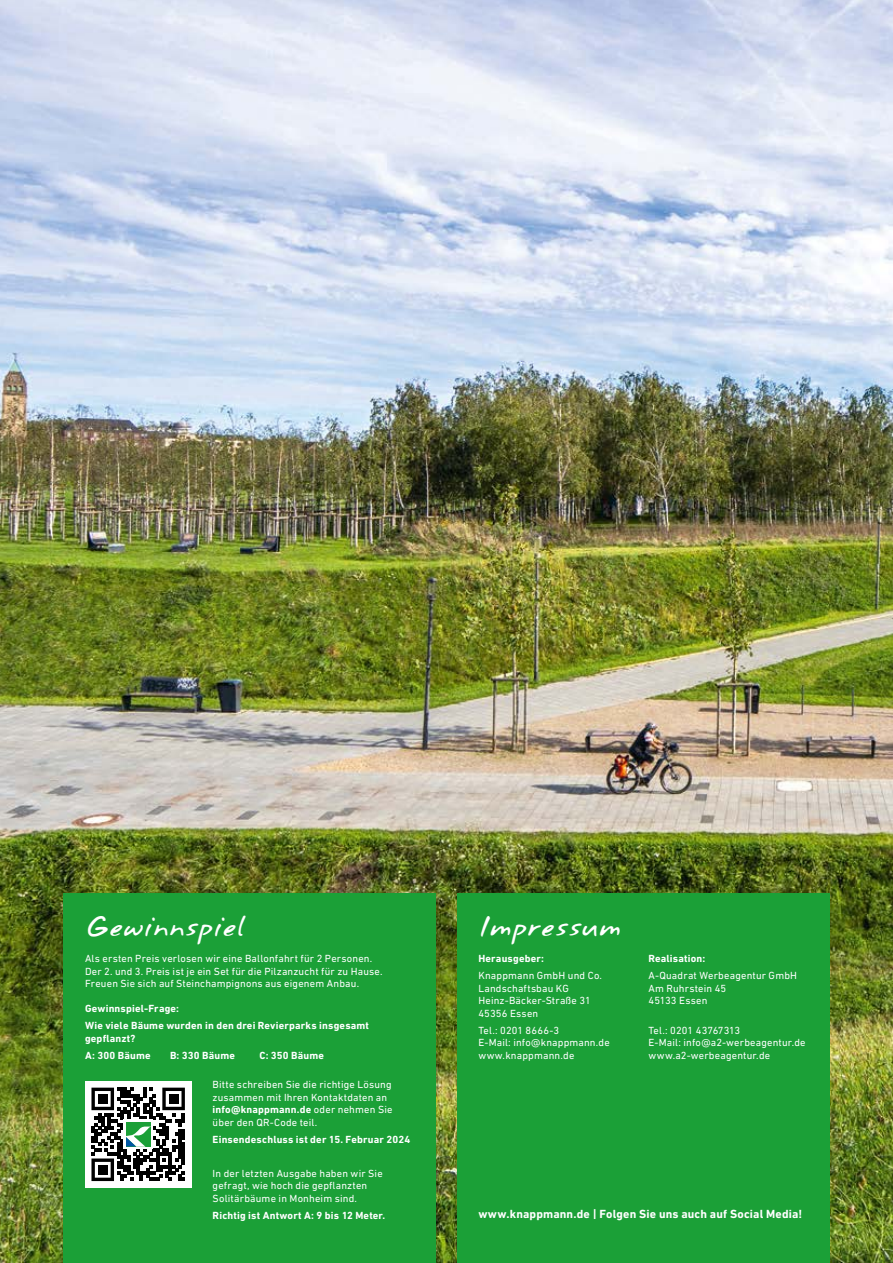
<style>
.page{position:relative;width:893px;height:1263px;background:#fff}
.page>*{position:absolute;margin:0;border:0;box-sizing:border-box;transform-origin:0 0}
.t1{font:24px "Annifont";letter-spacing:-.015em;color:#fff}
.t2{font:24px "Annifont";letter-spacing:-.035em;color:#fff}
.t3{font:700 12px "DIN Next LT Pro";letter-spacing:.01em;color:#fff}
.t4{font:10.5px/12.6px "DIN Next LT Pro";letter-spacing:.015em;color:#fff}
.t5{font:700 10.5px/16.8px "DIN Next LT Pro";letter-spacing:.02em;color:#fff}
.t6{font:10.5px "DIN Next LT Pro";letter-spacing:-.005em;color:#fff}
.s1{font-weight:700}
</style>
<div class="page">
<img style="left:0;top:0;width:893px;height:1263px">
<div style="left:64px;top:893px;width:372px;height:370px;background:#1ba037"></div>
<div style="left:457px;top:893px;width:372px;height:370px;background:#1ba037"></div>
<div style="left:85px;top:1081px;width:106px;height:106px;background:#fff"></div>
<svg style="left:91px;top:1088px;width:94px;height:93px"></svg>
<h1 class="t1" style="left:85px;top:906px;width:163px">Gewinnspiel</h1>
<p class="t4" style="left:85px;top:952px;width:299px">Als ersten Preis verlosen wir eine Ballonfahrt für 2 Personen.<br>Der 2. und 3. Preis ist je ein Set für die Pilzanzucht für zu Hause.<br>Freuen Sie sich auf Steinchampignons aus eigenem Anbau.</p>
<p class="t5" style="left:85px;top:1000px;width:286px">Gewinnspiel-Frage:<br>Wie viele Bäume wurden in den drei Revierparks insgesamt</p>
<p class="t5" style="left:85px;top:1030px;width:67px">gepflanzt?<br>A: 300 Bäume</p>
<p class="t5" style="left:170px;top:1047px;width:67px">B: 330 Bäume</p>
<p class="t5" style="left:259px;top:1047px;width:66px">C: 350 Bäume</p>
<p class="t4" style="left:213px;top:1078px;width:181px">Bitte schreiben Sie die richtige Lösung zusammen mit Ihren Kontaktdaten an <span class="s1">info@knappmann.de</span> oder nehmen Sie über den QR-Code teil.</p>
<p class="t5" style="left:213px;top:1131px;width:199px">Einsendeschluss ist der 15. Februar 2024</p>
<p class="t4" style="left:213px;top:1166px;width:172px">In der letzten Ausgabe haben wir Sie gefragt, wie hoch die gepflanzten<br>Solitärbäume in Monheim sind.</p>
<p class="t5" style="left:213px;top:1207px;width:174px">Richtig ist Antwort A: 9 bis 12 Meter.</p>
<h1 class="t2" style="left:478px;top:906px;width:144px">Impressum</h1>
<p class="t5" style="left:478px;top:950px;width:67px">Herausgeber:</p>
<p class="t5" style="left:648px;top:950px;width:58px">Realisation:</p>
<p class="t4" style="left:478px;top:969px;width:125px">Knappmann GmbH und Co.</p>
<p class="t4" style="left:648px;top:969px;width:150px">A-Quadrat Werbeagentur GmbH</p>
<p class="t4" style="left:478px;top:981px;width:92px">Landschaftsbau KG</p>
<p class="t4" style="left:648px;top:981px;width:79px">Am Ruhrstein 45</p>
<p class="t4" style="left:478px;top:994px;width:114px">Heinz-Bäcker-Straße 31</p>
<p class="t4" style="left:648px;top:994px;width:60px">45133 Essen</p>
<p class="t4" style="left:478px;top:1005px;width:82px;line-height:16.8px">45356 Essen<br>Tel.: 0201 8666-3</p>
<p class="t6" style="left:648px;top:1024px;width:93px">Tel.: 0201 43767313</p>
<p class="t4" style="left:478px;top:1036px;width:133px">E-Mail: info@knappmann.de</p>
<p class="t4" style="left:648px;top:1036px;width:159px">E-Mail: info@a2-werbeagentur.de</p>
<p class="t4" style="left:478px;top:1049px;width:98px">www.knappmann.de</p>
<p class="t4" style="left:648px;top:1049px;width:123px">www.a2-werbeagentur.de</p>
<p class="t3" style="left:478px;top:1207px;width:325px">www.knappmann.de | Folgen Sie uns auch auf Social Media!</p>
</div>
